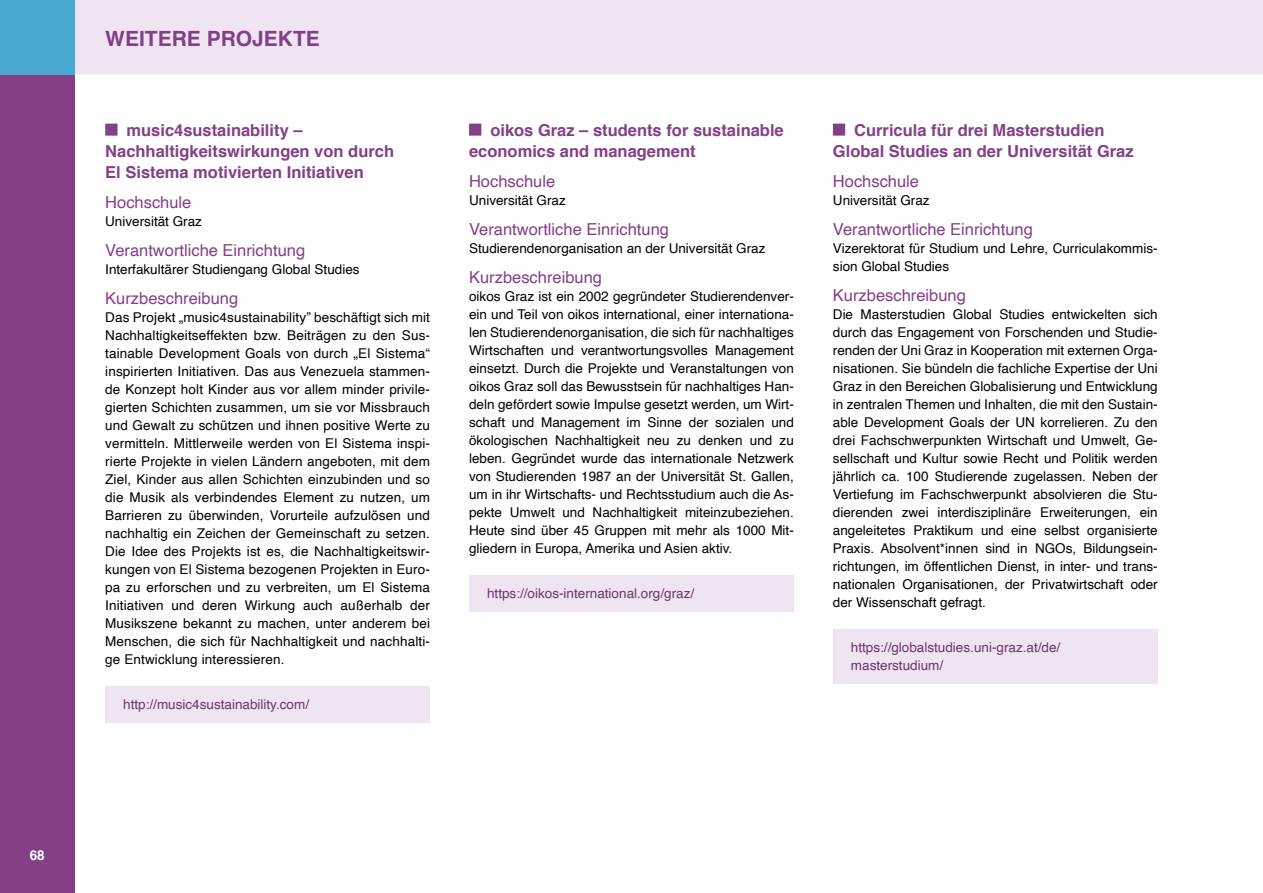
<style>
.page{position:relative;width:1263px;height:893px;background:#fff}
.page>*{position:absolute;margin:0;border:0;box-sizing:border-box;transform-origin:0 0}
.t1{font:700 21px "Helvetica";color:#834087}
.H3_Titel_etc{font:700 16.5px/21px "Helvetica";color:#834087}
.H4_etc{font:16.5px "Helvetica";color:#834087}
.p_Body_etc{font:13.5px/18px "Helvetica";color:#000;text-align:justify}
.p_Hyperlink{font:13.5px/18px "Helvetica";color:#6e366d}
.t2{font:700 13.5px "Helvetica";color:#fff}
</style>
<div class="page">
<div style="left:74px;top:0;width:1189px;height:74px;background:#efe5f2"></div>
<div style="left:0;top:74px;width:74px;height:819px;background:#834087"></div>
<div style="left:0;top:0;width:74px;height:74px;background:#49a8cf"></div>
<div style="left:105px;top:124px;width:13px;height:12px;background:#834087"></div>
<div style="left:105px;top:686px;width:325px;height:37px;background:#efe5f2"></div>
<div style="left:469px;top:124px;width:12px;height:12px;background:#834087"></div>
<div style="left:469px;top:575px;width:325px;height:37px;background:#efe5f2"></div>
<div style="left:833px;top:124px;width:12px;height:12px;background:#834087"></div>
<div style="left:833px;top:629px;width:325px;height:55px;background:#efe5f2"></div>
<p class="t2" style="left:30px;top:844px;width:17px">68</p>
<h1 class="t1" style="left:105px;top:21px;width:216px">WEITERE PROJEKTE</h1>
<h3 class="H3_Titel_etc" style="left:105px;top:120px;width:290px;text-indent:21px">music4sustainability –<br>Nachhaltigkeitswirkungen von durch<br>El Sistema motivierten Initiativen</h3>
<h4 class="H4_etc" style="left:105px;top:189px;width:88px">Hochschule</h4>
<p class="p_Body_etc" style="left:105px;top:212px;width:98px">Universität Graz</p>
<h4 class="H4_etc" style="left:105px;top:237px;width:201px">Verantwortliche Einrichtung</h4>
<p class="p_Body_etc" style="left:105px;top:260px;width:256px">Interfakultärer Studiengang Global Studies</p>
<h4 class="H4_etc" style="left:105px;top:285px;width:134px">Kurzbeschreibung</h4>
<p class="p_Body_etc" style="left:105px;top:308px;width:326px">Das Projekt „music4sustainability” beschäftigt sich mit Nachhaltigkeitseffekten bzw. Beiträgen zu den Sus&shy;tainable Development Goals von durch „El Sistema“ inspirierten Initiativen. Das aus Venezuela stammen&shy;de Konzept holt Kinder aus vor allem minder privile&shy;gierten Schichten zusammen, um sie vor Missbrauch und Gewalt zu schützen und ihnen positive Werte zu vermitteln. Mittlerweile werden von El Sistema inspi&shy;rierte Projekte in vielen Ländern angeboten, mit dem Ziel, Kinder aus allen Schichten einzubinden und so die Musik als verbindendes Element zu nutzen, um Barrieren zu überwinden, Vorurteile aufzulösen und nachhaltig ein Zeichen der Gemeinschaft zu setzen.<br>Die Idee des Projekts ist es, die Nachhaltigkeitswir&shy;kungen von El Sistema bezogenen Projekten in Euro&shy;pa zu erforschen und zu verbreiten, um El Sistema Initiativen und deren Wirkung auch außerhalb der Musikszene bekannt zu machen, unter anderem bei Menschen, die sich für Nachhaltigkeit und nachhalti&shy;ge Entwicklung interessieren.</p>
<p class="p_Hyperlink" style="left:123px;top:695px;width:187px">http://music4sustainability.com/</p>
<h3 class="H3_Titel_etc" style="left:469px;top:120px;width:316px;text-indent:21px">oikos Graz – students for sustainable economics and management</h3>
<h4 class="H4_etc" style="left:469px;top:168px;width:88px">Hochschule</h4>
<p class="p_Body_etc" style="left:469px;top:191px;width:98px">Universität Graz</p>
<h4 class="H4_etc" style="left:469px;top:216px;width:201px">Verantwortliche Einrichtung</h4>
<p class="p_Body_etc" style="left:469px;top:239px;width:298px">Studierendenorganisation an der Universität Graz</p>
<h4 class="H4_etc" style="left:469px;top:264px;width:134px">Kurzbeschreibung</h4>
<p class="p_Body_etc" style="left:469px;top:287px;width:326px">oikos Graz ist ein 2002 gegründeter Studierendenver&shy;ein und Teil von oikos international, einer internationa&shy;len Studierendenorganisation, die sich für nachhaltiges Wirtschaften und verantwortungsvolles Management einsetzt. Durch die Projekte und Veranstaltungen von oikos Graz soll das Bewusstsein für nachhaltiges Han&shy;deln gefördert sowie Impulse gesetzt werden, um Wirt&shy;schaft und Management im Sinne der sozialen und ökologischen Nachhaltigkeit neu zu denken und zu leben. Gegründet wurde das internationale Netzwerk von Studierenden 1987 an der Universität St. Gallen, um in ihr Wirtschafts- und Rechtsstudium auch die As&shy;pekte Umwelt und Nachhaltigkeit miteinzubeziehen.<br>Heute sind über 45 Gruppen mit mehr als 1000 Mit&shy;gliedern in Europa, Amerika und Asien aktiv.</p>
<p class="p_Hyperlink" style="left:487px;top:584px;width:209px">https://oikos-international.org/graz/</p>
<h3 class="H3_Titel_etc" style="left:833px;top:120px;width:302px;text-align:center">Curricula für drei Masterstudien<br>Global Studies an der Universität Graz</h3>
<h4 class="H4_etc" style="left:833px;top:168px;width:88px">Hochschule</h4>
<p class="p_Body_etc" style="left:833px;top:191px;width:98px">Universität Graz</p>
<h4 class="H4_etc" style="left:833px;top:216px;width:201px">Verantwortliche Einrichtung</h4>
<p class="p_Body_etc" style="left:833px;top:239px;width:326px">Vizerektorat für Studium und Lehre, Curriculakommis&shy;sion Global Studies</p>
<h4 class="H4_etc" style="left:833px;top:282px;width:134px">Kurzbeschreibung</h4>
<p class="p_Body_etc" style="left:833px;top:305px;width:326px">Die Masterstudien Global Studies entwickelten sich durch das Engagement von Forschenden und Studie&shy;renden der Uni Graz in Kooperation mit externen Orga&shy;nisationen. Sie bündeln die fachliche Expertise der Uni Graz in den Bereichen Globalisierung und Entwicklung in zentralen Themen und Inhalten, die mit den Sustain&shy;able Development Goals der UN korrelieren. Zu den drei Fachschwerpunkten Wirtschaft und Umwelt, Ge&shy;sellschaft und Kultur sowie Recht und Politik werden jährlich ca. 100 Studierende zugelassen. Neben der Vertiefung im Fachschwerpunkt absolvieren die Stu&shy;dierenden zwei interdisziplinäre Erweiterungen, ein angeleitetes Praktikum und eine selbst organisierte Praxis. Absolvent*innen sind in NGOs, Bildungsein&shy;richtungen, im öffentlichen Dienst, in inter- und trans&shy;nationalen Organisationen, der Privatwirtschaft oder der Wissenschaft gefragt.</p>
<p class="p_Hyperlink" style="left:851px;top:638px;width:211px">https://globalstudies.uni-graz.at/de/ masterstudium/</p>
</div>
